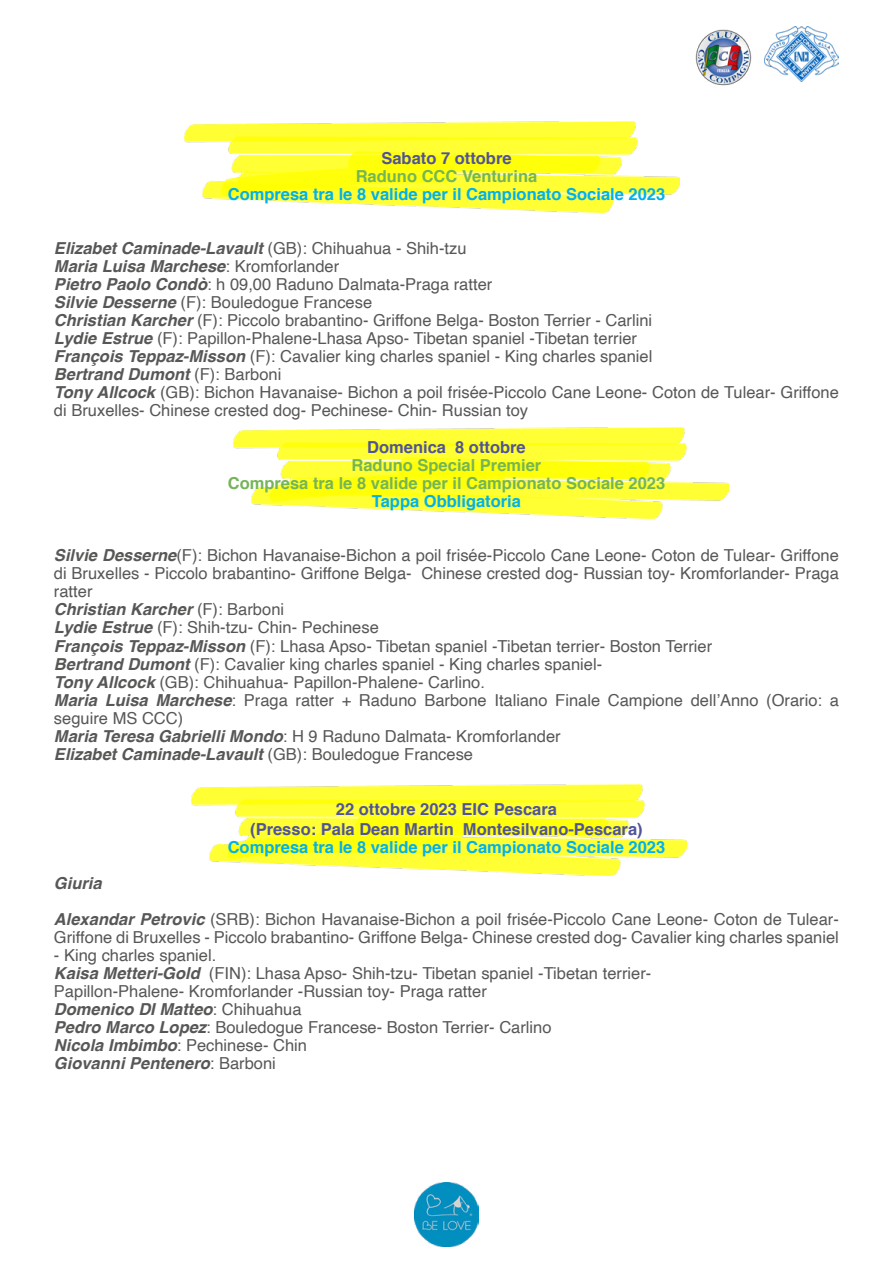
<style>
.page{position:relative;width:893px;height:1263px;background:#fff}
.page>*{position:absolute;margin:0;border:0;box-sizing:border-box;transform-origin:0 0}
.t1{font:16.5px/18px "Helvetica";color:#575756}
.t2{font:700 16.5px "Helvetica";color:#00b1eb}
.t3{font:700 16.5px/19.5px "Helvetica";color:#505398;text-align:center}
.t4{font:700 16.5px/18px "Helvetica";color:#75b558;text-align:center}
.s1{font-weight:700;font-style:italic}
</style>
<div class="page">
<img style="left:191px;top:784px;width:495px;height:91px">
<img style="left:184px;top:122px;width:495px;height:91px">
<img style="left:234px;top:428px;width:495px;height:90px">
<img style="left:695px;top:29px;width:57px;height:57px">
<img style="left:764px;top:27px;width:75px;height:54px">
<img style="left:415px;top:1182px;width:63px;height:64px">
<p class="t3" style="left:381px;top:149px;width:132px">Sabato 7 ottobre</p>
<p class="t4" style="left:356px;top:167px;width:183px">Raduno CCC Venturina</p>
<p class="t2" style="left:228px;top:181px;width:439px">Compresa tra le 8 valide per il Campionato Sociale 2023</p>
<p class="t1" style="left:54px;top:240px;width:786px"><span class="s1">Elizabet Caminade-Lavault</span> (GB): Chihuahua - Shih-tzu<br><span class="s1">Maria Luisa Marchese</span>: Kromforlander<br><span class="s1">Pietro Paolo Condò</span>: h 09,00 Raduno Dalmata-Praga ratter<br><span class="s1">Silvie Desserne</span> (F): Bouledogue Francese<br><span class="s1">Christian Karcher</span> (F): Piccolo brabantino- Griffone Belga- Boston Terrier - Carlini<br><span class="s1">Lydie Estrue</span> (F): Papillon-Phalene-Lhasa Apso- Tibetan spaniel -Tibetan terrier<br><span class="s1">François Teppaz-Misson</span> (F): Cavalier king charles spaniel - King charles spaniel<br><span class="s1">Bertrand Dumont</span> (F): Barboni<br><span class="s1">Tony Allcock</span> (GB): Bichon Havanaise- Bichon a poil frisée-Piccolo Cane Leone- Coton de Tulear- Griffone di Bruxelles- Chinese crested dog- Pechinese- Chin- Russian toy</p>
<p class="t3" style="left:367px;top:438px;width:160px">Domenica 8 ottobre</p>
<p class="t4" style="left:228px;top:457px;width:439px">Raduno Special Premier<br>Compresa tra le 8 valide per il Campionato Sociale 2023</p>
<p class="t2" style="left:372px;top:488px;width:151px">Tappa Obbligatoria</p>
<p class="t1" style="left:54px;top:547px;width:786px"><span class="s1">Silvie Desserne</span>(F): Bichon Havanaise-Bichon a poil frisée-Piccolo Cane Leone- Coton de Tulear- Griffone di Bruxelles - Piccolo brabantino- Griffone Belga- Chinese crested dog- Russian toy- Kromforlander- Praga ratter<br><span class="s1">Christian Karcher</span> (F): Barboni<br><span class="s1">Lydie Estrue</span> (F): Shih-tzu- Chin- Pechinese<br><span class="s1">François Teppaz-Misson</span> (F): Lhasa Apso- Tibetan spaniel -Tibetan terrier- Boston Terrier<br><span class="s1">Bertrand Dumont</span> (F): Cavalier king charles spaniel - King charles spaniel-<br><span class="s1">Tony Allcock</span> (GB): Chihuahua- Papillon-Phalene- Carlino.<br><span class="s1">Maria Luisa Marchese</span>: Praga ratter + Raduno Barbone Italiano Finale Campione dell’Anno (Orario: a seguire MS CCC)<br><span class="s1">Maria Teresa Gabrielli Mondo</span>: H 9 Raduno Dalmata- Kromforlander<br><span class="s1">Elizabet Caminade-Lavault</span> (GB): Bouledogue Francese</p>
<p class="t3" style="left:250px;top:800px;width:394px">22 ottobre 2023 EIC Pescara<br>(Presso: Pala Dean Martin Montesilvano-Pescara)</p>
<p class="t2" style="left:228px;top:833px;width:439px">Compresa tra le 8 valide per il Campionato Sociale 2023</p>
<p class="t1" style="left:54px;top:865px;width:786px;line-height:36px"><span class="s1">Giuria<br>Alexandar Petrovic</span> (SRB): Bichon Havanaise-Bichon a poil frisée-Piccolo Cane Leone- Coton de Tulear-</p>
<p class="t1" style="left:54px;top:928px;width:786px">Griffone di Bruxelles - Piccolo brabantino- Griffone Belga- Chinese crested dog- Cavalier king charles spaniel</p>
<p class="t1" style="left:54px;top:946px;width:599px">- King charles spaniel.<br><span class="s1">Kaisa Metteri-Gold</span> (FIN): Lhasa Apso- Shih-tzu- Tibetan spaniel -Tibetan terrier-Papillon-Phalene- Kromforlander -Russian toy- Praga ratter<br><span class="s1">Domenico DI Matteo</span>: Chihuahua<br><span class="s1">Pedro Marco Lopez</span>: Bouledogue Francese- Boston Terrier- Carlino<br><span class="s1">Nicola Imbimbo</span>: Pechinese- Chin<br><span class="s1">Giovanni Pentenero</span>: Barboni</p>
</div>
